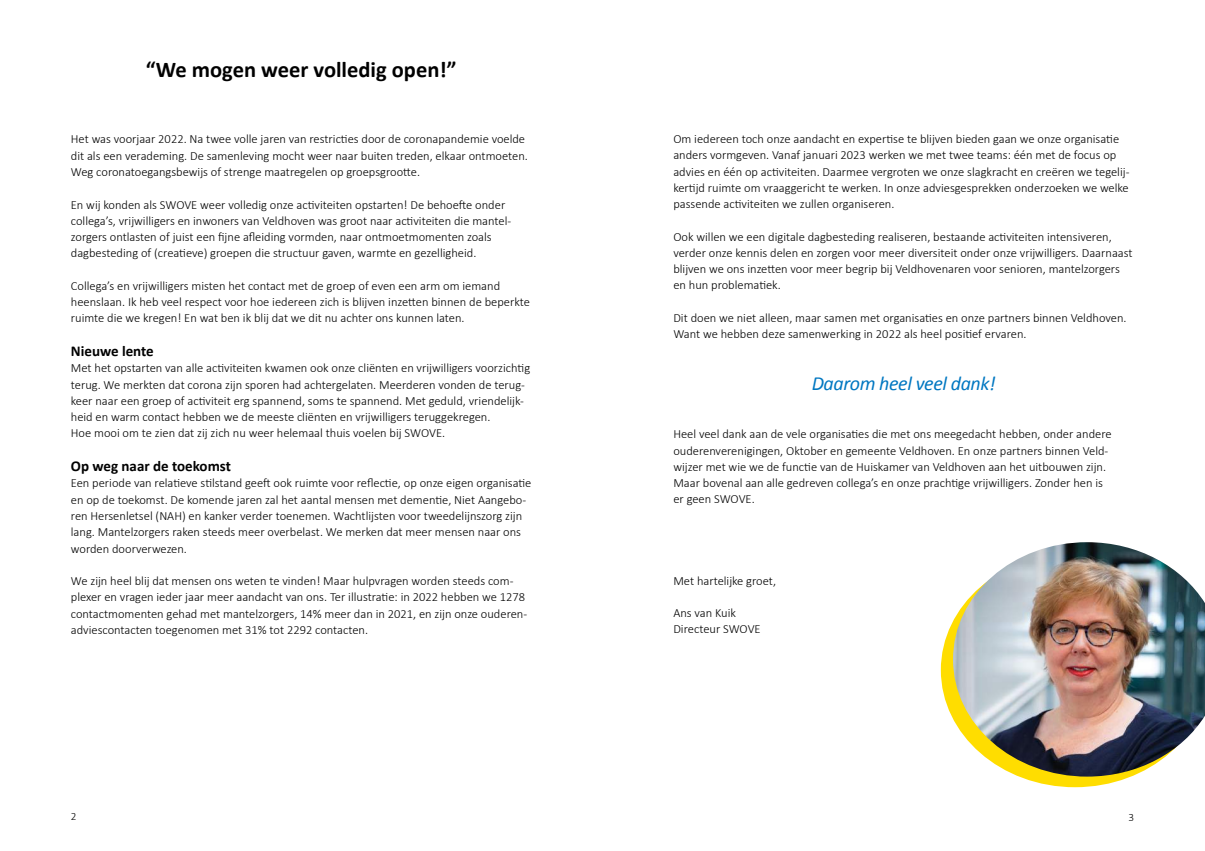
<style>
.page{position:relative;width:1205px;height:851px;background:#fff}
.page>*{position:absolute;margin:0;border:0;box-sizing:border-box;transform-origin:0 0}
.t1{font:700 22.5px "Calibri";color:#000}
.t2{font:italic 20px "Calibri";letter-spacing:-.02em;color:#0077c1}
.t3{font:700 15px "Calibri";color:#000}
.t4{font:300 12.5px/16.2px "Calibri";color:#000}
.t5{font:300 11.25px "Calibri";color:#000}
</style>
<div class="page">
<svg style="left:941px;top:621px;width:191px;height:166px"></svg>
<img style="left:953px;top:542px;width:252px;height:234px">
<h1 class="t1" style="left:146px;top:55px;width:312px">“We mogen weer volledig open!”</h1>
<p class="t4" style="left:71px;top:130px;width:458px">Het was voorjaar 2022. Na twee volle jaren van restricties door de coronapandemie voelde dit als een verademing. De samenleving mocht weer naar buiten treden, elkaar ontmoeten.<br>Weg coronatoegangsbewijs of strenge maatregelen op groepsgrootte.</p>
<p class="t4" style="left:71px;top:195px;width:442px">En wij konden als SWOVE weer volledig onze activiteiten opstarten! De behoefte onder collega’s, vrijwilligers en inwoners van Veldhoven was groot naar activiteiten die mantel&shy;zorgers ontlasten of juist een fijne afleiding vormden, naar ontmoetmomenten zoals dagbesteding of (creatieve) groepen die structuur gaven, warmte en gezelligheid.</p>
<p class="t4" style="left:71px;top:277px;width:460px">Collega’s en vrijwilligers misten het contact met de groep of even een arm om iemand heenslaan. Ik heb veel respect voor hoe iedereen zich is blijven inzetten binnen de beperkte ruimte die we kregen! En wat ben ik blij dat we dit nu achter ons kunnen laten.</p>
<p class="t3" style="left:71px;top:341px;width:84px">Nieuwe lente</p>
<p class="t4" style="left:71px;top:359px;width:461px">Met het opstarten van alle activiteiten kwamen ook onze cliënten en vrijwilligers voorzichtig terug. We merkten dat corona zijn sporen had achtergelaten. Meerderen vonden de terug&shy;keer naar een groep of activiteit erg spannend, soms te spannend. Met geduld, vriendelijk&shy;heid en warm contact hebben we de meeste cliënten en vrijwilligers teruggekregen.<br>Hoe mooi om te zien dat zij zich nu weer helemaal thuis voelen bij SWOVE.</p>
<p class="t3" style="left:71px;top:456px;width:162px">Op weg naar de toekomst</p>
<p class="t4" style="left:71px;top:474px;width:462px">Een periode van relatieve stilstand geeft ook ruimte voor reflectie, op onze eigen organisatie en op de toekomst. De komende jaren zal het aantal mensen met dementie, Niet Aangebo&shy;ren Hersenletsel (NAH) en kanker verder toenemen. Wachtlijsten voor tweedelijnszorg zijn lang. Mantelzorgers raken steeds meer overbelast. We merken dat meer mensen naar ons worden doorverwezen.</p>
<p class="t4" style="left:71px;top:572px;width:458px">We zijn heel blij dat mensen ons weten te vinden! Maar hulpvragen worden steeds com&shy;plexer en vragen ieder jaar meer aandacht van ons. Ter illustratie: in 2022 hebben we 1278 contactmomenten gehad met mantelzorgers, 14% meer dan in 2021, en zijn onze ouderen&shy;adviescontacten toegenomen met 31% tot 2292 contacten.</p>
<p class="t4" style="left:673px;top:130px;width:458px">Om iedereen toch onze aandacht en expertise te blijven bieden gaan we onze organisatie anders vormgeven. Vanaf januari 2023 werken we met twee teams: één met de focus op advies en één op activiteiten. Daarmee vergroten we onze slagkracht en creëren we tegelij&shy;kertijd ruimte om vraaggericht te werken. In onze adviesgesprekken onderzoeken we welke passende activiteiten we zullen organiseren.</p>
<p class="t4" style="left:673px;top:228px;width:461px">Ook willen we een digitale dagbesteding realiseren, bestaande activiteiten intensiveren, verder onze kennis delen en zorgen voor meer diversiteit onder onze vrijwilligers. Daarnaast blijven we ons inzetten voor meer begrip bij Veldhovenaren voor senioren, mantelzorgers en hun problematiek.</p>
<p class="t4" style="left:673px;top:309px;width:455px">Dit doen we niet alleen, maar samen met organisaties en onze partners binnen Veldhoven.<br>Want we hebben deze samenwerking in 2022 als heel positief ervaren.</p>
<h2 class="t2" style="left:812px;top:369px;width:186px">Daarom heel veel dank!</h2>
<p class="t4" style="left:673px;top:425px;width:440px">Heel veel dank aan de vele organisaties die met ons meegedacht hebben, onder andere ouderenverenigingen, Oktober en gemeente Veldhoven. En onze partners binnen Veld&shy;wijzer met wie we de functie van de Huiskamer van Veldhoven aan het uitbouwen zijn.<br>Maar bovenal aan alle gedreven collega’s en onze prachtige vrijwilligers. Zonder hen is er geen SWOVE.</p>
<p class="t4" style="left:673px;top:571px;width:104px">Met hartelijke groet,</p>
<p class="t4" style="left:673px;top:604px;width:89px">Ans van Kuik<br>Directeur SWOVE</p>
<p class="t5" style="left:71px;top:809px;width:7px">2</p>
<p class="t5" style="left:1128px;top:809px;width:7px">3</p>
</div>
